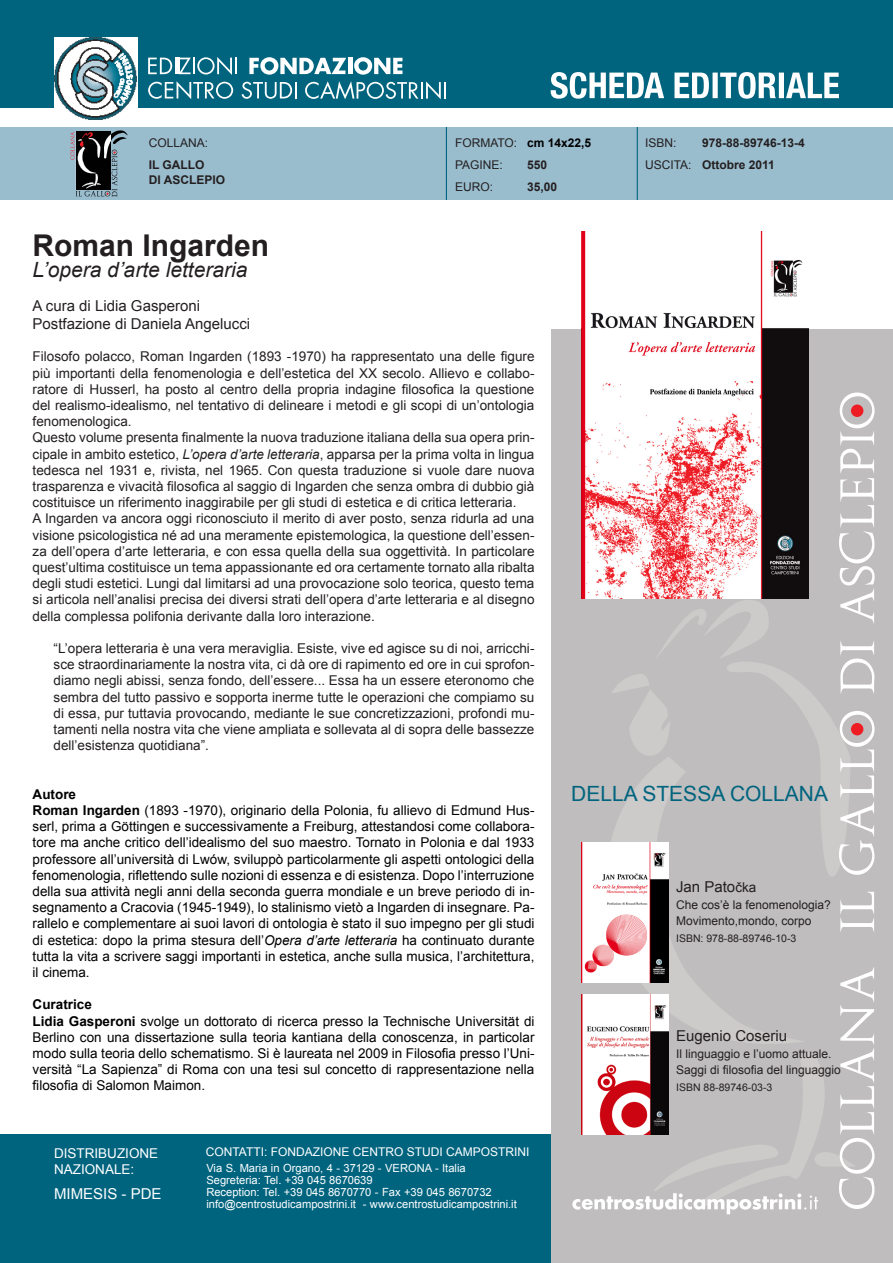
<style>
.page{position:relative;width:893px;height:1263px;background:#fff}
.page>*{position:absolute;margin:0;border:0;box-sizing:border-box;transform-origin:0 0}
.t1{font:700 30px "Arial";color:#231f20}
.t2{font:italic 21px "Arial";color:#231f20}
.t3{font:21px "Arial";color:#00647f}
.t4{font:15px "Arial";color:#231f20}
.t5{font:15px "Arial";color:#fff}
.t6{font:13.5px/16.2px "Arial";color:#231f20;text-align:justify}
.t7{font:13.5px/16.2px "Arial";color:#000;text-align:justify}
.t8{font:13.5px "Arial";color:#fff}
.t9{font:700 13.5px "Arial";color:#000}
.t10{font:12px "Arial";color:#231f20}
.t11{font:700 12px "Arial";color:#231f20}
.t12{font:12px "Arial";color:#fff}
.t13{font:700 12px "Arial";color:#000}
.Normale{font:11.25px "Arial";color:#fff}
.t14{font:10.5px "Arial";color:#231f20}
.s1{font-weight:400;color:#231f20}
.s2{font-weight:400}
.s3{font-style:italic}
.s4{font-weight:700}
.s5{font-size:13.5px}
</style>
<div class="page">
<div style="left:0;top:1134px;width:893px;height:129px;background:#00647f"></div>
<div style="left:552px;top:330px;width:341px;height:933px;background:#bfbdbd"></div>
<svg style="left:840px;top:892px;width:34px;height:40px"></svg>
<svg style="left:611px;top:392px;width:264px;height:485px"></svg>
<div style="left:851px;top:404px;width:12px;height:13px;background:#ee1d23;border-radius:50%"></div>
<div style="left:851px;top:723px;width:12px;height:12px;background:#ee1d23;border-radius:50%"></div>
<svg style="left:572px;top:966px;width:303px;height:248px"></svg>
<div style="left:0;top:0;width:893px;height:107px;background:#00647f"></div>
<svg style="left:148px;top:58px;width:24px;height:16px"></svg>
<hr style="left:175px;top:58px;width:4px;height:16px;background:#fff">
<svg style="left:179px;top:57px;width:58px;height:18px"></svg>
<svg style="left:249px;top:57px;width:97px;height:18px"></svg>
<hr style="left:348px;top:58px;width:4px;height:16px;background:#fff">
<svg style="left:354px;top:57px;width:48px;height:18px"></svg>
<svg style="left:148px;top:81px;width:85px;height:18px"></svg>
<svg style="left:242px;top:82px;width:55px;height:17px"></svg>
<svg style="left:305px;top:81px;width:141px;height:18px"></svg>
<img style="left:54px;top:37px;width:83px;height:82px">
<svg style="left:551px;top:72px;width:288px;height:27px"></svg>
<div style="left:0;top:128px;width:893px;height:72px;background:#9abdce"></div>
<hr style="left:637px;top:128px;width:1px;height:72px;background:#00647f">
<hr style="left:446px;top:128px;width:1px;height:72px;background:#00647f">
<svg style="left:70px;top:130px;width:58px;height:67px"></svg>
<img style="left:581px;top:994px;width:87px;height:140px">
<img style="left:581px;top:842px;width:88px;height:140px">
<img style="left:581px;top:232px;width:228px;height:367px">
<p class="t10" style="left:149px;top:135px;width:61px">COLLANA:</p>
<p class="t11" style="left:149px;top:157px;width:57px">IL GALLO</p>
<p class="t11" style="left:149px;top:171px;width:78px">DI ASCLEPIO</p>
<p class="t13" style="left:455px;top:135px;width:138px"><span class="s1">FORMATO:</span> cm 14x22,5</p>
<p class="t10" style="left:455px;top:157px;width:49px">PAGINE:</p>
<p class="t11" style="left:527px;top:157px;width:22px">550</p>
<p class="t10" style="left:455px;top:179px;width:40px">EURO:</p>
<p class="t11" style="left:527px;top:179px;width:32px">35,00</p>
<p class="t10" style="left:645px;top:135px;width:33px">ISBN:</p>
<p class="t11" style="left:702px;top:135px;width:104px">978-88-89746-13-4</p>
<p class="t11" style="left:645px;top:157px;width:131px"><span class="s2">USCITA:</span> Ottobre 2011</p>
<p class="t1" style="left:33px;top:225px;width:238px">Roman Ingarden</p>
<p class="t2" style="left:33px;top:256px;width:216px">L’opera d’arte letteraria</p>
<p class="t4" style="left:33px;top:296px;width:169px">A cura di Lidia Gasperoni</p>
<p class="t4" style="left:33px;top:314px;width:219px">Postfazione di Daniela Angelucci</p>
<p class="t6" style="left:33px;top:349px;width:503px">Filosofo polacco, Roman Ingarden (1893 -1970) ha rappresentato una delle figure più importanti della fenomenologia e dell’estetica del XX secolo. Allievo e collabo&shy;ratore di Husserl, ha posto al centro della propria indagine filosofica la questione del realismo-idealismo, nel tentativo di delineare i metodi e gli scopi di un’ontologia fenomenologica.</p>
<p class="t6" style="left:33px;top:430px;width:503px">Questo volume presenta finalmente la nuova traduzione italiana della sua opera prin&shy;cipale in ambito estetico, <span class="s3">L’opera d’arte letteraria</span>, apparsa per la prima volta in lingua tedesca nel 1931 e, rivista, nel 1965. Con questa traduzione si vuole dare nuova trasparenza e vivacità filosofica al saggio di Ingarden che senza ombra di dubbio già costituisce un riferimento inaggirabile per gli studi di estetica e di critica letteraria.</p>
<p class="t6" style="left:33px;top:511px;width:503px">A Ingarden va ancora oggi riconosciuto il merito di aver posto, senza ridurla ad una visione psicologistica né ad una meramente epistemologica, la questione dell’essen&shy;za dell’opera d’arte letteraria, e con essa quella della sua oggettività. In particolare quest’ultima costituisce un tema appassionante ed ora certamente tornato alla ribalta degli studi estetici. Lungi dal limitarsi ad una provocazione solo teorica, questo tema si articola nell’analisi precisa dei diversi strati dell’opera d’arte letteraria e al disegno della complessa polifonia derivante dalla loro interazione.</p>
<p class="t6" style="left:54px;top:640px;width:482px">“L’opera letteraria è una vera meraviglia. Esiste, vive ed agisce su di noi, arricchi&shy;sce straordinariamente la nostra vita, ci dà ore di rapimento ed ore in cui sprofon&shy;diamo negli abissi, senza fondo, dell’essere... Essa ha un essere eteronomo che sembra del tutto passivo e sopporta inerme tutte le operazioni che compiamo su di essa, pur tuttavia provocando, mediante le sue concretizzazioni, profondi mu&shy;tamenti nella nostra vita che viene ampliata e sollevata al di sopra delle bassezze dell’esistenza quotidiana”.</p>
<p class="t9" style="left:33px;top:785px;width:45px">Autore</p>
<p class="t7" style="left:33px;top:802px;width:503px"><span class="s4">Roman Ingarden</span> (1893 -1970), originario della Polonia, fu allievo di Edmund Hus&shy;serl, prima a Göttingen e successivamente a Freiburg, attestandosi come collabora&shy;tore ma anche critico dell’idealismo del suo maestro. Tornato in Polonia e dal 1933 professore all’università di Lwów, sviluppò particolarmente gli aspetti ontologici della fenomenologia, riflettendo sulle nozioni di essenza e di esistenza. Dopo l’interruzione della sua attività negli anni della seconda guerra mondiale e un breve periodo di in&shy;segnamento a Cracovia (1945-1949), lo stalinismo vietò a Ingarden di insegnare. Pa&shy;rallelo e complementare ai suoi lavori di ontologia è stato il suo impegno per gli studi di estetica: dopo la prima stesura dell’<span class="s3">Opera d’arte letteraria</span> ha continuato durante tutta la vita a scrivere saggi importanti in estetica, anche sulla musica, l’architettura, il cinema.</p>
<p class="t9" style="left:33px;top:996px;width:61px">Curatrice</p>
<p class="t7" style="left:33px;top:1013px;width:503px"><span class="s4">Lidia Gasperoni</span> svolge un dottorato di ricerca presso la Technische Universität di Berlino con una dissertazione sulla teoria kantiana della conoscenza, in particolar modo sulla teoria dello schematismo. Si è laureata nel 2009 in Filosofia presso l’Uni&shy;versità “La Sapienza” di Roma con una tesi sul concetto di rappresentazione nella filosofia di Salomon Maimon.</p>
<p class="t8" style="left:54px;top:1144px;width:106px">DISTRIBUZIONE</p>
<p class="t8" style="left:54px;top:1160px;width:82px">NAZIONALE:</p>
<p class="t5" style="left:54px;top:1184px;width:109px">MIMESIS - PDE</p>
<p class="t12" style="left:206px;top:1144px;width:325px">CONTATTI: FONDAZIONE CENTRO STUDI CAMPOSTRINI</p>
<p class="Normale" style="left:206px;top:1160px;width:261px">Via S. Maria in Organo, 4 - 37129 - VERONA - Italia</p>
<p class="Normale" style="left:206px;top:1172px;width:168px">Segreteria: Tel. +39 045 8670639</p>
<p class="Normale" style="left:206px;top:1184px;width:287px">Reception: Tel. +39 045 8670770 - Fax +39 045 8670732</p>
<p class="Normale" style="left:206px;top:1196px;width:312px">info@centrostudicampostrini.it - www.centrostudicampostrini.it</p>
<p class="t3" style="left:571px;top:780px;width:258px">DELLA STESSA COLLANA</p>
<p class="t4" style="left:676px;top:877px;width:82px">Jan Pato<span class="s5">čka</span></p>
<p class="t10" style="left:676px;top:896px;width:156px">Che cos’è la fenomenologia?</p>
<p class="t10" style="left:676px;top:913px;width:137px">Movimento,mondo, corpo</p>
<p class="t14" style="left:676px;top:931px;width:122px">ISBN: 978-88-89746-10-3</p>
<p class="t4" style="left:676px;top:1026px;width:112px">Eugenio Coseriu</p>
<p class="t10" style="left:676px;top:1046px;width:157px">Il linguaggio e l’uomo attuale.</p>
<p class="t10" style="left:676px;top:1062px;width:166px">Saggi di filosofia del linguaggio</p>
<p class="t14" style="left:676px;top:1080px;width:98px">ISBN 88-89746-03-3</p>
</div>
